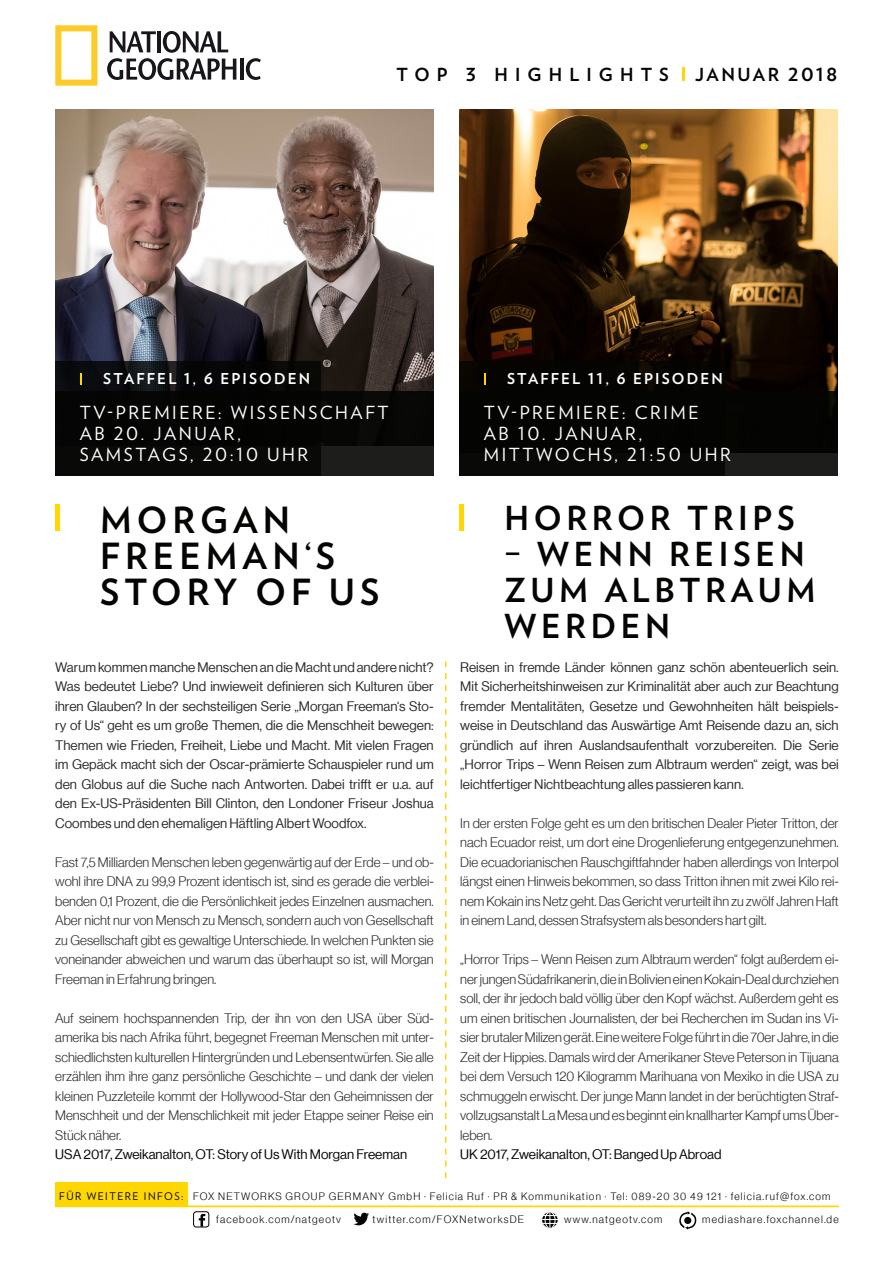
<style>
.page{position:relative;width:893px;height:1263px;background:#fff}
.page>*{position:absolute;margin:0;border:0;box-sizing:border-box;transform-origin:0 0}
.Titel_klein{font:700 36px/36px "Verlag";letter-spacing:.14em;color:#040503}
.Titel_klein-2{font:700 33px/36px "Verlag";letter-spacing:.14em;color:#040503}
.Störer_Text_Headline{font:18px "Verlag";letter-spacing:.14em;color:#fff}
.Datum{font:700 18px "Verlag";letter-spacing:.385em;color:#040503}
.Datum-2{font:700 18px "Verlag";letter-spacing:.14em;color:#040503}
.Störer_Text_Headline-2{font:700 15px "Verlag";letter-spacing:.14em;color:#fff}
.Fließtext{font:13.5px/19.5px "N Haas Grotesk DS Pro 45 Lt";color:#2c2b2a;text-align:justify}
.Fließtext-2{font:13.5px/19.5px "N Haas Grotesk DS Pro 55 Rg";color:#2c2b2a;text-align:justify}
.Fließtext-3{font:13.5px "N Haas Grotesk DS Pro 55 Rg";color:#040503}
.t1{font:10.5px "N Haas Grotesk DS Pro 45 Lt";letter-spacing:.11em;color:#040503}
.s1{font-family:"Verlag"}
</style>
<div class="page">
<hr style="left:55px;top:1205px;width:784px;height:2px;background:#fed702">
<div style="left:55px;top:1182px;width:133px;height:25px;background:#fed702"></div>
<div style="left:541px;top:1211px;width:18px;height:18px;border:1px solid #fff;border-radius:50%"></div>
<svg style="left:542px;top:1211px;width:16px;height:18px"></svg>
<svg style="left:679px;top:1211px;width:18px;height:18px"></svg>
<div style="left:684px;top:1217px;width:7px;height:7px;background:#040503;border-radius:50%"></div>
<svg style="left:354px;top:1213px;width:15px;height:12px"></svg>
<div style="left:193px;top:1211px;width:16px;height:16px;border:1px solid #040503;border-radius:3px"></div>
<svg style="left:199px;top:1214px;width:6px;height:13px"></svg>
<img style="left:55px;top:109px;width:379px;height:282px">
<img style="left:459px;top:109px;width:379px;height:343px">
<svg style="left:445px;top:661px;width:1px;height:517px"></svg>
<svg style="left:55px;top:25px;width:42px;height:61px"></svg>
<svg style="left:107px;top:31px;width:129px;height:49px"></svg>
<hr style="left:240px;top:59px;width:3px;height:21px;background:#18161b">
<svg style="left:246px;top:58px;width:15px;height:22px"></svg>
<div style="left:55px;top:361px;width:266px;height:114px;background:#040503"></div>
<div style="left:56px;top:391px;width:378px;height:84px;background:#040503"></div>
<div style="left:460px;top:361px;width:265px;height:114px;background:#040503"></div>
<div style="left:460px;top:391px;width:378px;height:84px;background:#040503"></div>
<div style="left:55px;top:504px;width:5px;height:26px;background:#fed702"></div>
<div style="left:459px;top:504px;width:5px;height:26px;background:#fed702"></div>
<svg style="left:80px;top:373px;width:2px;height:11px"></svg>
<svg style="left:484px;top:373px;width:2px;height:11px"></svg>
<svg style="left:682px;top:68px;width:2px;height:13px"></svg>
<p class="Datum" style="left:396px;top:60px;width:274px">TOP 3 HIGHLIGHTS</p>
<p class="Datum-2" style="left:695px;top:60px;width:144px">JANUAR 2018</p>
<p class="Störer_Text_Headline-2" style="left:103px;top:367px;width:208px">STAFFEL 1, 6 EPISODEN</p>
<p class="Störer_Text_Headline-2" style="left:507px;top:367px;width:217px">STAFFEL 11, 6 EPISODEN</p>
<p class="Störer_Text_Headline" style="left:80px;top:399px;width:310px">TV-PREMIERE: WISSENSCHAFT</p>
<p class="Störer_Text_Headline" style="left:80px;top:420px;width:163px">AB 20. JANUAR,</p>
<p class="Störer_Text_Headline" style="left:80px;top:441px;width:230px">SAMSTAGS, 20:10 UHR</p>
<p class="Störer_Text_Headline" style="left:484px;top:399px;width:216px">TV-PREMIERE: CRIME</p>
<p class="Störer_Text_Headline" style="left:484px;top:420px;width:160px">AB 10. JANUAR,</p>
<p class="Störer_Text_Headline" style="left:484px;top:441px;width:249px">MITTWOCHS, 21:50 UHR</p>
<p class="Titel_klein" style="left:100px;top:500px;width:191px">MORGAN</p>
<p class="Titel_klein" style="left:100px;top:536px;width:281px">FREEMAN‘S<br>STORY OF US</p>
<p class="Fließtext-2" style="left:55px;top:657px;width:380px">Warum kommen manche Menschen an die Macht und andere nicht?<br>Was bedeutet Liebe? Und inwieweit definieren sich Kulturen über ihren Glauben? In der sechsteiligen Serie „Morgan Freeman‘s Sto&shy;ry of Us“ geht es um große Themen, die die Menschheit bewegen:<br>Themen wie Frieden, Freiheit, Liebe und Macht. Mit vielen Fragen im Gepäck macht sich der Oscar-prämierte Schauspieler rund um den Globus auf die Suche nach Antworten. Dabei trifft er u.a. auf den Ex-US-Präsidenten Bill Clinton, den Londoner Friseur Joshua Coombes und den ehemaligen Häftling Albert Woodfox.</p>
<p class="Fließtext" style="left:55px;top:852px;width:380px">Fast 7,5 Milliarden Menschen leben gegenwärtig auf der Erde – und ob&shy;wohl ihre DNA zu 99,9 Prozent identisch ist, sind es gerade die verblei&shy;benden 0,1 Prozent, die die Persönlichkeit jedes Einzelnen ausmachen.<br>Aber nicht nur von Mensch zu Mensch, sondern auch von Gesellschaft zu Gesellschaft gibt es gewaltige Unterschiede. In welchen Punkten sie voneinander abweichen und warum das überhaupt so ist, will Morgan Freeman in Erfahrung bringen.</p>
<p class="Fließtext" style="left:55px;top:1008px;width:380px">Auf seinem hochspannenden Trip, der ihn von den USA über Süd&shy;amerika bis nach Afrika führt, begegnet Freeman Menschen mit unter&shy;schiedlichsten kulturellen Hintergründen und Lebensentwürfen. Sie alle erzählen ihm ihre ganz persönliche Geschichte – und dank der vielen kleinen Puzzleteile kommt der Hollywood-Star den Geheimnissen der Menschheit und der Menschlichkeit mit jeder Etappe seiner Reise ein Stück näher.</p>
<p class="Fließtext-3" style="left:55px;top:1147px;width:353px">USA 2017, Zweikanalton, OT: Story of Us With Morgan Freeman</p>
<p class="Titel_klein-2" style="left:504px;top:499px;width:292px">HORROR TRIPS</p>
<p class="Titel_klein-2" style="left:504px;top:535px;width:313px">– WENN REISEN<br>ZUM ALBTRAUM<br>WERDEN</p>
<p class="Fließtext-2" style="left:460px;top:657px;width:380px">Reisen in fremde Länder können ganz schön abenteuerlich sein.<br>Mit Sicherheitshinweisen zur Kriminalität aber auch zur Beachtung fremder Mentalitäten, Gesetze und Gewohnheiten hält beispiels&shy;weise in Deutschland das Auswärtige Amt Reisende dazu an, sich gründlich auf ihren Auslandsaufenthalt vorzubereiten. Die Serie „Horror Trips – Wenn Reisen zum Albtraum werden“ zeigt, was bei leichtfertiger Nichtbeachtung alles passieren kann.</p>
<p class="Fließtext" style="left:460px;top:813px;width:380px">In der ersten Folge geht es um den britischen Dealer Pieter Tritton, der nach Ecuador reist, um dort eine Drogenlieferung entgegenzunehmen.<br>Die ecuadorianischen Rauschgiftfahnder haben allerdings von Interpol längst einen Hinweis bekommen, so dass Tritton ihnen mit zwei Kilo rei&shy;nem Kokain ins Netz geht. Das Gericht verurteilt ihn zu zwölf Jahren Haft in einem Land, dessen Strafsystem als besonders hart gilt.</p>
<p class="Fließtext" style="left:460px;top:950px;width:380px">„Horror Trips – Wenn Reisen zum Albtraum werden“ folgt außerdem ei&shy;ner jungen Südafrikanerin, die in Bolivien einen Kokain-Deal durchziehen soll, der ihr jedoch bald völlig über den Kopf wächst. Außerdem geht es um einen britischen Journalisten, der bei Recherchen im Sudan ins Vi&shy;sier brutaler Milizen gerät. Eine weitere Folge führt in die 70er Jahre, in die Zeit der Hippies. Damals wird der Amerikaner Steve Peterson in Tijuana bei dem Versuch 120 Kilogramm Marihuana von Mexiko in die USA zu schmuggeln erwischt. Der junge Mann landet in der berüchtigten Straf&shy;vollzugsanstalt La Mesa und es beginnt ein knallharter Kampf ums Über&shy;leben.</p>
<p class="Fließtext-3" style="left:460px;top:1147px;width:263px">UK 2017, Zweikanalton, OT: Banged Up Abroad</p>
<p class="t1" style="left:59px;top:1190px;width:773px"><span class="s1">FÜR WEITERE INFOS:</span> FOX NETWORKS GROUP GERMANY GmbH · Felicia Ruf · PR &amp; Kommunikation · Tel: 089-20 30 49 121 · felicia.ruf@fox.com</p>
<p class="t1" style="left:216px;top:1214px;width:126px">facebook.com/natgeotv</p>
<p class="t1" style="left:373px;top:1214px;width:153px">twitter.com/FOXNetworksDE</p>
<p class="t1" style="left:564px;top:1214px;width:100px">www.natgeotv.com</p>
<p class="t1" style="left:702px;top:1214px;width:138px">mediashare.foxchannel.de</p>
</div>
